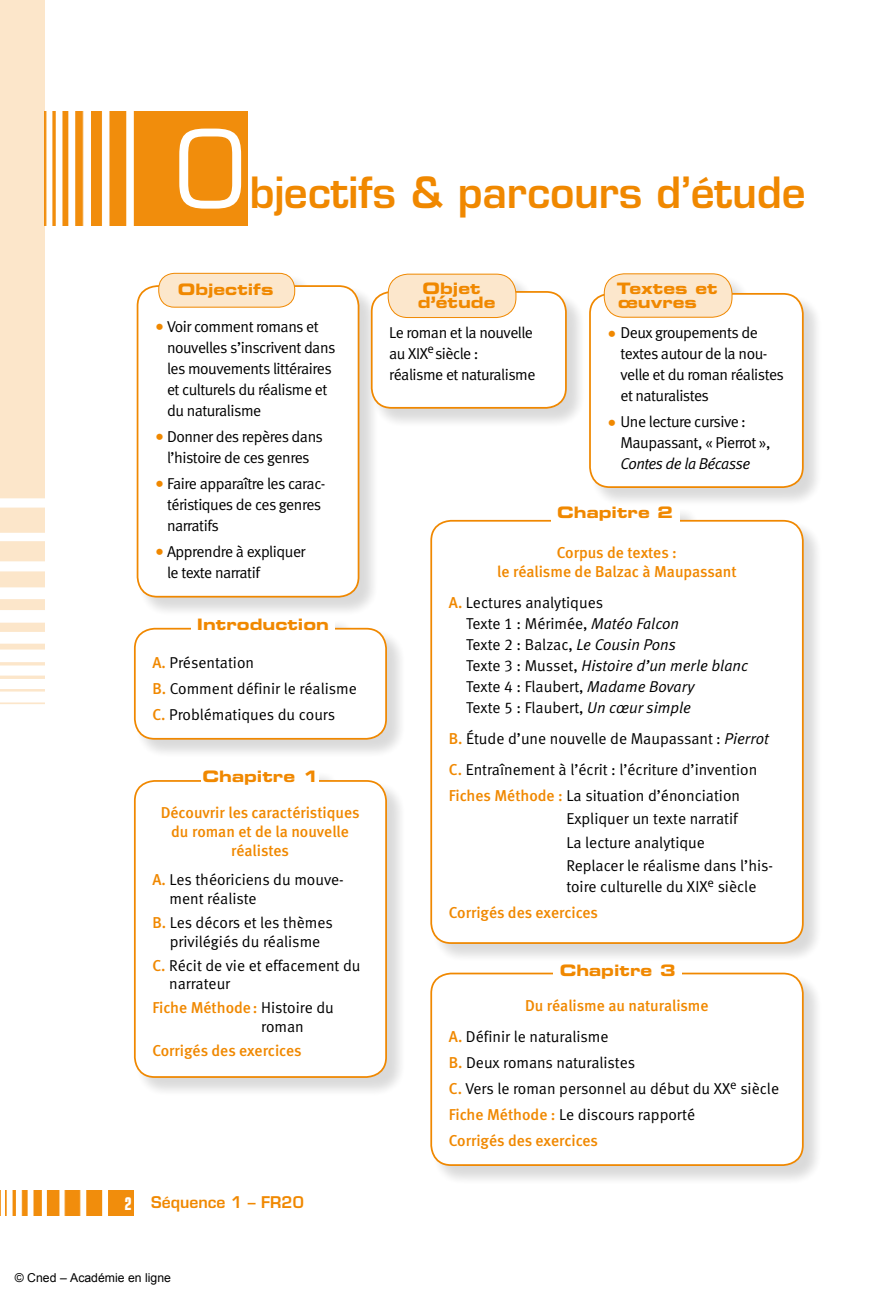
<style>
.page{position:relative;width:893px;height:1290px;background:#fff}
.page>*{position:absolute;margin:0;border:0;box-sizing:border-box;transform-origin:0 0}
.t1{font:105px "Eurostile LT Std";color:#fff}
.t2{font:600 42px "Eurostile LT Std";letter-spacing:-.005em;color:#f08800}
.t3{font:15.75px/25.9px "Meta Normal LF";letter-spacing:-.01em;color:#000}
.t4{font:15.75px/21px "Meta Normal LF";letter-spacing:-.03em;color:#000}
.t5{font:15.75px/18.9px "Meta Medium LF";color:#f08800;text-align:center}
.t6{font:15.75px "Eurostile LT Std Bold Ex 2";color:#f08800}
.t7{font:15.75px/14px "Eurostile Bold Extended Two";color:#f08800}
.t8{font:italic 15.75px "Meta Normal LF";letter-spacing:-.035em;color:#000}
.t9{font:600 15.75px "Eurostile LT Std";color:#f08800}
.t10{font:12.25px "Arial";color:#000}
.s1{font-size:17.5px;color:#f08800}
.s2{font-family:"Meta Medium LF";color:#f08800}
.s3{font-family:"Meta Normal LF";color:#000}
.s4{font-weight:700;font-stretch:condensed;font-size:17.5px;color:#fff}
.s5{font-style:italic}
</style>
<div class="page">
<img style="left:0;top:1190px;width:134px;height:25px">
<img style="left:45px;top:112px;width:203px;height:114px">
<div style="left:137px;top:273px;width:242px;height:344px;background:#000;opacity:.15"></div>
<div style="left:138px;top:286px;width:221px;height:311px;background:#fff;border-radius:20px"></div>
<div style="left:137px;top:285px;width:222px;height:312px;border:2px solid #f08800;border-radius:20px"></div>
<div style="left:159px;top:273px;width:136px;height:34px;background:#fce7cc;border-radius:16px"></div>
<div style="left:158px;top:273px;width:137px;height:35px;border:1px solid #f08800;border-radius:16px"></div>
<div style="left:589px;top:274px;width:234px;height:234px;background:#000;opacity:.15"></div>
<div style="left:590px;top:294px;width:213px;height:193px;background:#fff;border-radius:20px"></div>
<div style="left:589px;top:293px;width:215px;height:195px;border:2px solid #f08800;border-radius:20px"></div>
<div style="left:604px;top:274px;width:128px;height:43px;background:#fce7cc;border-radius:20px"></div>
<div style="left:604px;top:273px;width:128px;height:45px;border:1px solid #f08800;border-radius:20px"></div>
<div style="left:371px;top:274px;width:215px;height:154px;background:#000;opacity:.15"></div>
<div style="left:372px;top:292px;width:194px;height:116px;background:#fff;border-radius:20px"></div>
<div style="left:371px;top:291px;width:196px;height:118px;border:2px solid #f08800;border-radius:20px"></div>
<div style="left:388px;top:274px;width:128px;height:43px;background:#fce7cc;border-radius:20px"></div>
<div style="left:388px;top:274px;width:128px;height:44px;border:1px solid #f08800;border-radius:20px"></div>
<div style="left:134px;top:618px;width:272px;height:141px;background:#000;opacity:.15"></div>
<div style="left:135px;top:629px;width:251px;height:110px;background:#fff;border-radius:20px"></div>
<div style="left:134px;top:628px;width:253px;height:112px;border:2px solid #f08800;border-radius:20px"></div>
<div style="left:191px;top:618px;width:144px;height:30px;background:#fff"></div>
<div style="left:134px;top:771px;width:272px;height:326px;background:#000;opacity:.15"></div>
<div style="left:135px;top:781px;width:251px;height:296px;background:#fff;border-radius:20px"></div>
<div style="left:134px;top:780px;width:253px;height:298px;border:2px solid #f08800;border-radius:20px"></div>
<div style="left:202px;top:770px;width:117px;height:25px;background:#fff"></div>
<div style="left:431px;top:506px;width:392px;height:456px;background:#000;opacity:.15"></div>
<div style="left:431px;top:521px;width:372px;height:422px;background:#fff;border-radius:20px"></div>
<div style="left:430px;top:520px;width:374px;height:424px;border:2px solid #f08800;border-radius:20px"></div>
<div style="left:551px;top:506px;width:129px;height:21px;background:#fff"></div>
<div style="left:431px;top:973px;width:392px;height:212px;background:#000;opacity:.15"></div>
<div style="left:431px;top:973px;width:372px;height:192px;background:#fff;border-radius:20px"></div>
<div style="left:430px;top:972px;width:374px;height:194px;border:2px solid #f08800;border-radius:20px"></div>
<div style="left:553px;top:964px;width:129px;height:21px;background:#fff"></div>
<h1 class="t1" style="left:175px;top:106px;width:72px">O</h1>
<h2 class="t2" style="left:250px;top:167px;width:557px">bjectifs &amp; parcours d’étude</h2>
<p class="t7" style="left:178px;top:282px;width:97px">Objectifs</p>
<p class="t4" style="left:167px;top:315px;width:170px;text-indent:-12px"><span class="s1">•</span> Voir comment romans et nouvelles s’inscrivent dans les mouvements littéraires et culturels du réalisme et du naturalisme</p>
<p class="t4" style="left:155px;top:425px;width:170px;text-align:center"><span class="s1">•</span> Donner des repères dans l’histoire de ces genres</p>
<p class="t4" style="left:167px;top:472px;width:160px;text-indent:-12px"><span class="s1">•</span> Faire apparaître les carac&shy;téristiques de ces genres narratifs</p>
<p class="t4" style="left:167px;top:540px;width:140px;text-indent:-12px"><span class="s1">•</span> Apprendre à expliquer le texte narratif</p>
<p class="t6" style="left:197px;top:613px;width:134px">Introduction</p>
<p class="t3" style="left:152px;top:650px;width:206px"><span class="s2">A.</span> Présentation<br><span class="s2">B.</span> Comment définir le réalisme<br><span class="s2">C.</span> Problématiques du cours</p>
<p class="t6" style="left:202px;top:765px;width:117px">Chapitre 1</p>
<p class="t5" style="left:161px;top:803px;width:200px">Découvrir les caractéristiques du roman et de la nouvelle réalistes</p>
<p class="t3" style="left:170px;top:870px;width:176px;line-height:18.9px;text-indent:-17px"><span class="s2">A.</span> Les théoriciens du mouve&shy;ment réaliste</p>
<p class="t3" style="left:152px;top:913px;width:182px;line-height:18.9px;text-align:center"><span class="s2">B.</span> Les décors et les thèmes privilégiés du réalisme</p>
<p class="t3" style="left:169px;top:955px;width:193px;line-height:18.9px;text-indent:-17px"><span class="s2">C.</span> Récit de vie et effacement du narrateur</p>
<p class="t5" style="left:152px;top:998px;width:183px">Fiche Méthode: <span class="s3">Histoire du</span></p>
<p class="t3" style="left:261px;top:1013px;width:44px">roman</p>
<p class="t5" style="left:152px;top:1041px;width:151px">Corrigés des exercices</p>
<p class="t9" style="left:125px;top:1193px;width:181px"><span class="s4">2</span> Séquence 1 – FR20</p>
<p class="t10" style="left:15px;top:1271px;width:158px">© Cned – Académie en ligne</p>
<p class="t7" style="left:418px;top:281px;width:79px;text-indent:5px">Objet d’étude</p>
<p class="t4" style="left:389px;top:321px;width:148px">Le roman et la nouvelle au XIX<sup>e</sup>siècle : réalisme et naturalisme</p>
<p class="t7" style="left:617px;top:280px;width:102px">Textes et œuvres</p>
<p class="t4" style="left:620px;top:322px;width:165px;text-indent:-13px"><span class="s1">•</span> Deux groupements de textes autour de la nou&shy;velle et du roman réalistes et naturalistes</p>
<p class="t4" style="left:620px;top:411px;width:152px;text-indent:-13px"><span class="s1">•</span> Une lecture cursive :<br>Maupassant, « Pierrot »,</p>
<p class="t8" style="left:620px;top:455px;width:131px">Contes de la Bécasse</p>
<p class="t6" style="left:557px;top:501px;width:117px">Chapitre 2</p>
<p class="t5" style="left:497px;top:543px;width:241px">Corpus de textes :<br>le réalisme de Balzac à Maupassant</p>
<p class="t3" style="left:466px;top:592px;width:283px;line-height:21px;text-indent:-17px"><span class="s2">A.</span> Lectures analytiques<br>Texte 1 : Mérimée, <span class="s5">Matéo Falcon<br></span>Texte 2 : Balzac, <span class="s5">Le Cousin Pons<br></span>Texte 3 : Musset, <span class="s5">Histoire d’un merle blanc<br></span>Texte 4 : Flaubert, <span class="s5">Madame Bovary<br></span>Texte 5 : Flaubert, <span class="s5">Un cœur simple</span></p>
<p class="t3" style="left:449px;top:723px;width:322px;line-height:31px"><span class="s2">B.</span> Étude d’une nouvelle de Maupassant : <span class="s5">Pierrot<br></span><span class="s2">C.</span> Entraînement à l’écrit : l’écriture d’invention</p>
<p class="t3" style="left:566px;top:783px;width:208px;line-height:23.4px;text-indent:-118px"><span class="s2">Fiches Méthode :</span> La situation d’énonciation<br>Expliquer un texte narratif<br>La lecture analytique<br>Replacer le réalisme dans l’his-</p>
<p class="t3" style="left:566px;top:874px;width:192px">toire culturelle du XIX<sup>e</sup> siècle</p>
<p class="t5" style="left:449px;top:903px;width:151px">Corrigés des exercices</p>
<p class="t6" style="left:560px;top:959px;width:117px">Chapitre 3</p>
<p class="t5" style="left:525px;top:996px;width:185px">Du réalisme au naturalisme</p>
<p class="t3" style="left:449px;top:1023px;width:332px"><span class="s2">A.</span> Définir le naturalisme<br><span class="s2">B.</span> Deux romans naturalistes<br><span class="s2">C.</span> Vers le roman personnel au début du XX<sup>e</sup> siècle <span class="s2">Fiche Méthode :</span> Le discours rapporté</p>
<p class="t5" style="left:449px;top:1130px;width:151px">Corrigés des exercices</p>
</div>
